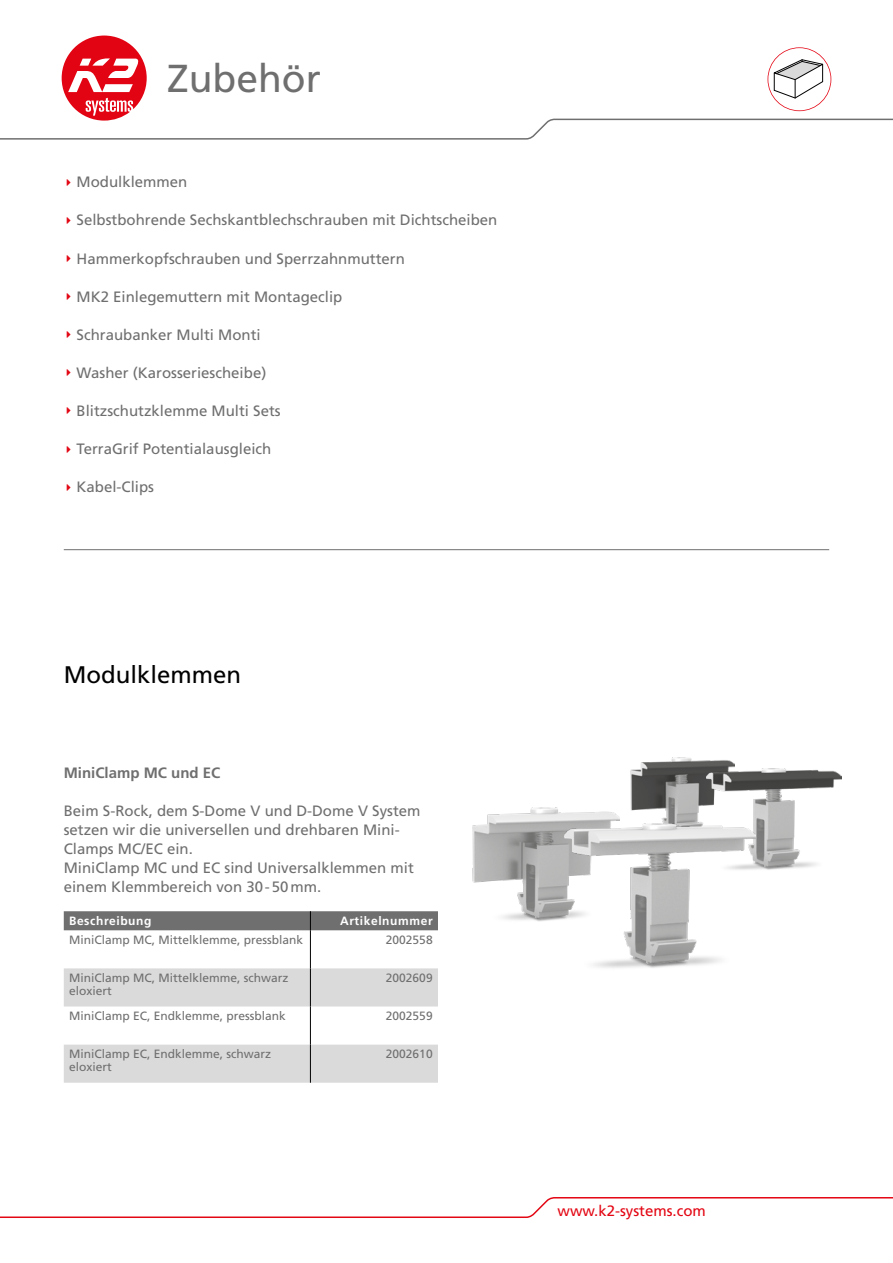
<style>
.page{position:relative;width:893px;height:1263px;background:#fff}
.page>*{position:absolute;margin:0;border:0;box-sizing:border-box;transform-origin:0 0}
.t1{font:39px "Frutiger LT Std";color:#706f6f}
.t2{font:24px "Frutiger LT Std";color:#000}
.t3{font:15px/19px "Frutiger LT Std";color:#706f6f}
.t4{font:15px "Frutiger LT Std";color:#e30613}
.t5{font:700 15px "Frutiger LT Std";color:#706f6f}
.t6{font:12px/13.5px "Frutiger LT Std";color:#706f6f}
.t7{font:700 12px "Frutiger LT Std";letter-spacing:.05em;color:#fff}
</style>
<div class="page">
<img style="left:631px;top:757px;width:103px;height:67px">
<img style="left:706px;top:768px;width:135px;height:102px">
<hr style="left:64px;top:549px;width:765px;height:1px;background:#706f6f">
<svg style="left:64px;top:968px;width:374px;height:115px"></svg>
<div style="left:64px;top:911px;width:374px;height:19px;background:#706f6f"></div>
<hr style="left:310px;top:930px;width:1px;height:38px;background:#000">
<hr style="left:310px;top:968px;width:1px;height:38px;background:#000">
<hr style="left:310px;top:1006px;width:1px;height:38px;background:#000">
<hr style="left:310px;top:1044px;width:1px;height:39px;background:#000">
<img style="left:472px;top:808px;width:147px;height:114px">
<img style="left:564px;top:824px;width:192px;height:144px">
<svg style="left:0;top:1197px;width:893px;height:21px"></svg>
<svg style="left:0;top:36px;width:893px;height:104px"></svg>
<h1 class="t1" style="left:167px;top:56px;width:155px">Zubehör</h1>
<p class="t3" style="left:77px;top:173px;width:112px">Modulklemmen</p>
<p class="t3" style="left:77px;top:211px;width:422px">Selbstbohrende Sechskantblechschrauben mit Dichtscheiben</p>
<p class="t3" style="left:77px;top:249px;width:330px">Hammerkopfschrauben und Sperrzahnmuttern</p>
<p class="t3" style="left:77px;top:287px;width:267px">MK2 Einlegemuttern mit Montageclip</p>
<p class="t3" style="left:77px;top:325px;width:186px">Schraubanker Multi Monti</p>
<p class="t3" style="left:77px;top:363px;width:191px">Washer (Karosseriescheibe)</p>
<p class="t3" style="left:77px;top:401px;width:206px">Blitzschutzklemme Multi Sets</p>
<p class="t3" style="left:77px;top:439px;width:196px">TerraGrif Potentialausgleich</p>
<p class="t3" style="left:77px;top:477px;width:79px">Kabel-Clips</p>
<h2 class="t2" style="left:64px;top:660px;width:179px">Modulklemmen</h2>
<p class="t5" style="left:64px;top:764px;width:158px">MiniClamp MC und EC</p>
<p class="t3" style="left:64px;top:801px;width:358px">Beim S-Rock, dem S-Dome V und D-Dome V System setzen wir die universellen und drehbaren Mini-Clamps MC/EC ein.<br>MiniClamp MC und EC sind Universalklemmen mit einem Klemmbereich von 30-50mm.</p>
<p class="t7" style="left:69px;top:913px;width:84px">Beschreibung</p>
<p class="t7" style="left:340px;top:913px;width:94px">Artikelnummer</p>
<p class="t6" style="left:69px;top:933px;width:236px">MiniClamp MC, Mittelklemme, pressblank</p>
<p class="t6" style="left:386px;top:933px;width:48px">2002558</p>
<p class="t6" style="left:69px;top:971px;width:221px">MiniClamp MC, Mittelklemme, schwarz eloxiert</p>
<p class="t6" style="left:386px;top:971px;width:48px">2002609</p>
<p class="t6" style="left:69px;top:1009px;width:218px">MiniClamp EC, Endklemme, pressblank</p>
<p class="t6" style="left:386px;top:1009px;width:48px">2002559</p>
<p class="t6" style="left:69px;top:1047px;width:204px">MiniClamp EC, Endklemme, schwarz eloxiert</p>
<p class="t6" style="left:386px;top:1047px;width:48px">2002610</p>
<p class="t4" style="left:558px;top:1202px;width:150px">www.k2-systems.com</p>
</div>
